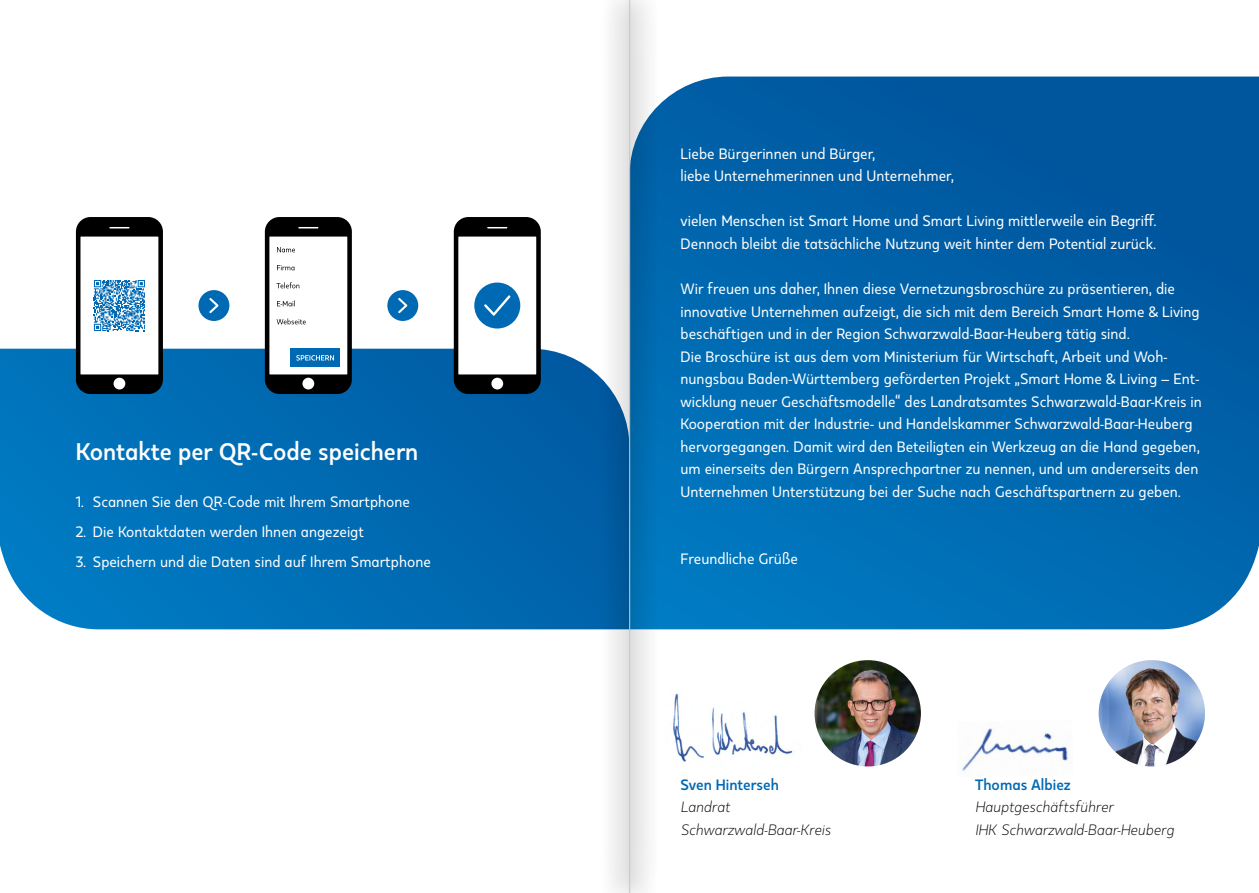
<style>
.page{position:relative;width:1259px;height:893px;background:#fff}
.page>*{position:absolute;margin:0;border:0;box-sizing:border-box;transform-origin:0 0}
.t1{font:700 24px "Kappa Display";color:#fff}
.t2{font:15px/22.5px "Kappa Display";color:#fff}
.t3{font:italic 300 15px/22.5px "Kappa Display";color:#000}
.t4{font:700 15px "Kappa Display";color:#0069b4}
</style>
<div class="page">
<img style="left:962px;top:728px;width:107px;height:43px">
<svg style="left:657px;top:77px;width:602px;height:552px;background:#0165ac"></svg>
<img style="left:673px;top:693px;width:120px;height:69px">
<img style="left:814px;top:660px;width:107px;height:106px;border-radius:53px">
<img style="left:1098px;top:660px;width:107px;height:106px;border-radius:53px">
<svg style="left:0;top:349px;width:601px;height:280px;background:#046eb4"></svg>
<div style="left:265px;top:217px;width:87px;height:177px;background:#000;border-radius:15px"></div>
<svg style="left:298px;top:227px;width:20px;height:1px"></svg>
<div style="left:269px;top:237px;width:78px;height:137px;background:#fff"></div>
<div style="left:302px;top:378px;width:12px;height:11px;background:#fff;border-radius:50%"></div>
<svg style="left:277px;top:318px;width:29px;height:6px"></svg>
<svg style="left:277px;top:300px;width:18px;height:6px"></svg>
<svg style="left:276px;top:282px;width:23px;height:6px"></svg>
<svg style="left:277px;top:265px;width:17px;height:5px"></svg>
<svg style="left:277px;top:247px;width:18px;height:5px"></svg>
<div style="left:290px;top:349px;width:50px;height:18px;background:#0069b4"></div>
<svg style="left:296px;top:355px;width:38px;height:6px"></svg>
<div style="left:454px;top:217px;width:87px;height:177px;background:#000;border-radius:15px"></div>
<svg style="left:487px;top:227px;width:20px;height:1px"></svg>
<div style="left:458px;top:237px;width:78px;height:137px;background:#fff"></div>
<div style="left:491px;top:378px;width:12px;height:11px;background:#fff;border-radius:50%"></div>
<div style="left:474px;top:283px;width:46px;height:45px;background:#0069b4;border-radius:50%"></div>
<svg style="left:484px;top:295px;width:26px;height:21px"></svg>
<div style="left:198px;top:290px;width:31px;height:31px;background:#0069b4;border-radius:50%"></div>
<svg style="left:209px;top:298px;width:10px;height:16px"></svg>
<div style="left:387px;top:290px;width:31px;height:31px;background:#0069b4;border-radius:50%"></div>
<svg style="left:398px;top:298px;width:10px;height:16px"></svg>
<div style="left:76px;top:217px;width:87px;height:177px;background:#000;border-radius:15px"></div>
<svg style="left:109px;top:227px;width:20px;height:1px"></svg>
<div style="left:80px;top:237px;width:78px;height:137px;background:#fff"></div>
<div style="left:114px;top:378px;width:11px;height:11px;background:#fff;border-radius:50%"></div>
<svg style="left:94px;top:280px;width:51px;height:51px;background:#6aa7d2"></svg>
<svg style="left:601px;top:0;width:56px;height:893px"></svg>
<hr style="left:629px;top:0;width:1px;height:893px;background:#c6c6c6">
<h1 class="t1" style="left:76px;top:436px;width:344px">Kontakte per QR-Code speichern</h1>
<p class="t2" style="left:76px;top:490px;width:336px">1. Scannen Sie den QR-Code mit Ihrem Smartphone</p>
<p class="t2" style="left:76px;top:520px;width:290px">2. Die Kontaktdaten werden Ihnen angezeigt</p>
<p class="t2" style="left:76px;top:550px;width:356px">3. Speichern und die Daten sind auf Ihrem Smartphone</p>
<p class="t2" style="left:680px;top:142px;width:275px">Liebe Bürgerinnen und Bürger,<br>liebe Unternehmerinnen und Unternehmer,</p>
<p class="t2" style="left:680px;top:210px;width:477px">vielen Menschen ist Smart Home und Smart Living mittlerweile ein Begriff.<br>Dennoch bleibt die tatsächliche Nutzung weit hinter dem Potential zurück.</p>
<p class="t2" style="left:680px;top:277px;width:523px">Wir freuen uns daher, Ihnen diese Vernetzungsbroschüre zu präsentieren, die innovative Unternehmen aufzeigt, die sich mit dem Bereich Smart Home &amp; Living beschäftigen und in der Region Schwarzwald-Baar-Heuberg tätig sind.<br>Die Broschüre ist aus dem vom Ministerium für Wirtschaft, Arbeit und Woh&shy;nungsbau Baden-Württemberg geförderten Projekt „Smart Home &amp; Living – Ent&shy;wicklung neuer Geschäftsmodelle“ des Landratsamtes Schwarzwald-Baar-Kreis in Kooperation mit der Industrie- und Handelskammer Schwarzwald-Baar-Heuberg hervorgegangen. Damit wird den Beteiligten ein Werkzeug an die Hand gegeben, um einerseits den Bürgern Ansprechpartner zu nennen, und um andererseits den Unternehmen Unterstützung bei der Suche nach Geschäftspartnern zu geben.</p>
<p class="t2" style="left:680px;top:547px;width:119px">Freundliche Grüße</p>
<p class="t4" style="left:680px;top:775px;width:100px">Sven Hinterseh</p>
<p class="t3" style="left:680px;top:795px;width:152px">Landrat<br>Schwarzwald-Baar-Kreis</p>
<p class="t4" style="left:975px;top:775px;width:97px">Thomas Albiez</p>
<p class="t3" style="left:975px;top:795px;width:200px">Hauptgeschäftsführer<br>IHK Schwarzwald-Baar-Heuberg</p>
</div>
